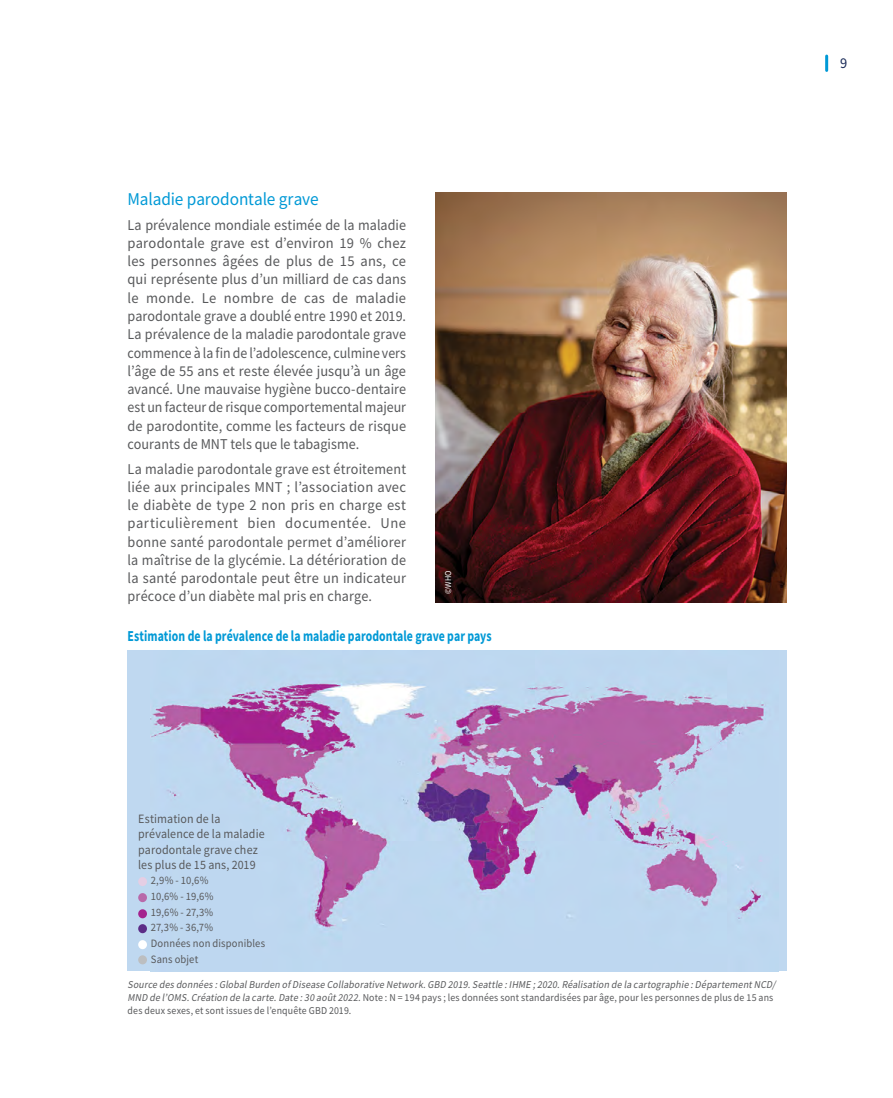
<style>
.page{position:relative;width:893px;height:1098px;background:#fff}
.page>*{position:absolute;margin:0;border:0;box-sizing:border-box;transform-origin:0 0}
.t1{font:18px "Source Sans Pro";letter-spacing:-.01em;color:#0099d6;scale:.96 1}
.t2{font:700 15.15px "Source Sans Pro";letter-spacing:.005em;color:#0099d6;scale:.78 1}
.t3{font:15px/18.3px "Source Sans Pro";letter-spacing:.01em;color:#58595b;text-align:justify;scale:.94 1}
.t4{font:15px "Source Sans Pro";color:#182957;scale:.96 1}
.t5{font:12.75px/15.3px "Source Sans Pro";letter-spacing:.01em;color:#58595b;scale:.94 1}
.t6{font:11.25px/15.6px "Source Sans Pro";letter-spacing:.015em;color:#58595b;scale:.94 1}
.t7{font:italic 10.5px/12.9px "Source Sans Pro";color:#58595b;scale:.94 1}
.t8{font:9px "Source Sans Pro";color:#fff;scale:.9 1}
.s1{font-style:normal}
</style>
<div class="page">
<div style="left:128px;top:650px;width:659px;height:320px;background:#bfd8f0"></div>
<img style="left:151px;top:683px;width:615px;height:245px">
<div style="left:138px;top:876px;width:9px;height:9px;background:#e5cee4;border-radius:50%"></div>
<svg style="left:138px;top:892px;width:9px;height:9px"></svg>
<svg style="left:138px;top:908px;width:9px;height:9px"></svg>
<svg style="left:138px;top:923px;width:9px;height:9px"></svg>
<svg style="left:138px;top:939px;width:9px;height:9px"></svg>
<svg style="left:138px;top:954px;width:9px;height:10px"></svg>
<img style="left:436px;top:192px;width:351px;height:410px">
<hr style="left:825px;top:56px;width:3px;height:14px;background:#0099d6">
<p class="t1" style="left:128px;top:187px;width:200px">Maladie parodontale grave</p>
<p class="t3" style="left:128px;top:215px;width:298px">La prévalence mondiale estimée de la maladie parodontale grave est d’environ 19 % chez les personnes âgées de plus de 15 ans, ce qui représente plus d’un milliard de cas dans le monde. Le nombre de cas de maladie parodontale grave a doublé entre 1990 et 2019.<br>La prévalence de la maladie parodontale grave commence à la fin de l’adolescence, culmine vers l’âge de 55 ans et reste élevée jusqu’à un âge avancé. Une mauvaise hygiène bucco-dentaire est un facteur de risque comportemental majeur de parodontite, comme les facteurs de risque courants de MNT tels que le tabagisme.</p>
<p class="t3" style="left:128px;top:459px;width:298px">La maladie parodontale grave est étroitement liée aux principales MNT ; l’association avec le diabète de type 2 non pris en charge est particulièrement bien documentée. Une bonne santé parodontale permet d’améliorer la maîtrise de la glycémie. La détérioration de la santé parodontale peut être un indicateur précoce d’un diabète mal pris en charge.</p>
<p class="t2" style="left:128px;top:625px;width:468px">Estimation de la prévalence de la maladie parodontale grave par pays</p>
<p class="t8" style="left:442px;top:594px;width:27px;rotate:-90deg">©WHO</p>
<p class="t4" style="left:840px;top:54px;width:9px">9</p>
<p class="t5" style="left:138px;top:810px;width:136px">Estimation de la prévalence de la maladie parodontale grave chez les plus de 15 ans, 2019</p>
<p class="t6" style="left:151px;top:872px;width:123px">2,9% - 10,6%<br>10,6% - 19,6%<br>19,6% - 27,3%<br>27,3% - 36,7%<br>Données non disponibles<br>Sans objet</p>
<p class="t7" style="left:128px;top:977px;width:693px">Source desdonnées:GlobalBurden ofDisease Collaborative Network.GBD 2019.Seattle :IHME ;2020.Réalisation de la cartographie :DépartementNCD/<br>MND de l’OMS.Création de la carte.Date :30 août2022.<span class="s1">Note : N = 194 pays ; les données sont standardisées par âge, pour les personnes de plus de 15 ans des deux sexes, et sont issues de l’enquête GBD 2019.</span></p>
</div>
